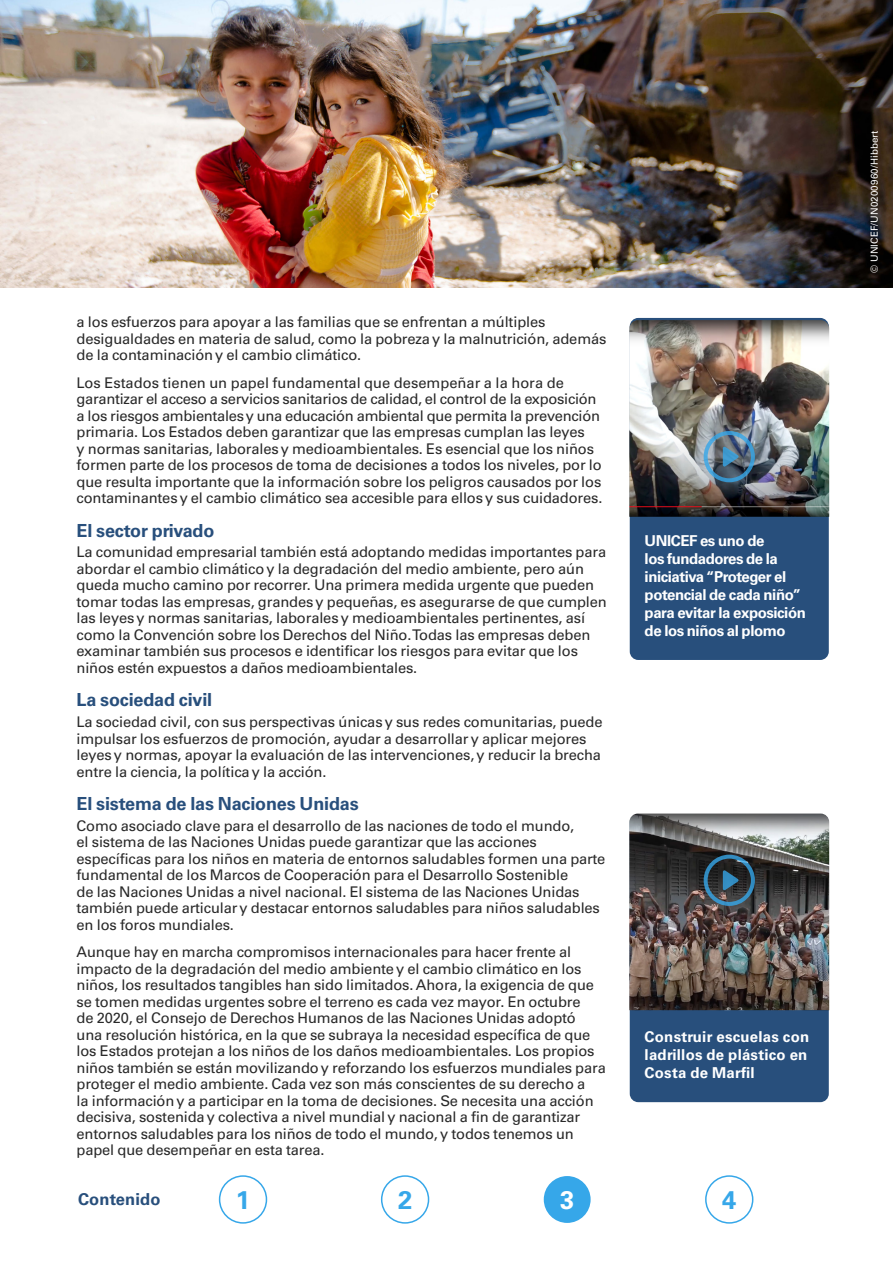
<style>
.page{position:relative;width:893px;height:1263px;background:#fff}
.page>*{position:absolute;margin:0;border:0;box-sizing:border-box;transform-origin:0 0}
.t1{font:700 25.5px "Univers LT Pro 65";color:#36a7e9}
.t2{font:700 25.5px "Univers LT Pro 65";color:#fff}
.t3{font:700 18px "Univers LT Pro 65";letter-spacing:-.01em;color:#284f7c}
.t4{font:700 16.5px "Univers LT Std";letter-spacing:.01em;color:#284f7c}
.t5{font:700 15px/18px "Univers LT Pro 65";letter-spacing:-.03em;color:#fff;text-align:justify}
.t6{font:14.7px/16.5px "Univers LT Pro 55 Roman";letter-spacing:-.01em;color:#292929}
.t7{font:9.75px "Univers LT Pro 55 Roman";letter-spacing:.015em;color:#fff}
</style>
<div class="page">
<div style="left:630px;top:814px;width:199px;height:288px;background:#284f7c;border-radius:9px"></div>
<img style="left:629px;top:813px;width:200px;height:197px">
<svg style="left:704px;top:855px;width:51px;height:51px;background:#324b5a"></svg>
<div style="left:219px;top:1175px;width:48px;height:49px;border:2px solid #36a7e9;border-radius:50%"></div>
<div style="left:381px;top:1175px;width:48px;height:49px;border:2px solid #36a7e9;border-radius:50%"></div>
<div style="left:544px;top:1176px;width:47px;height:47px;background:#36a7e9;border-radius:50%"></div>
<div style="left:705px;top:1175px;width:48px;height:49px;border:2px solid #36a7e9;border-radius:50%"></div>
<img style="left:0;top:0;width:893px;height:288px">
<div style="left:630px;top:318px;width:199px;height:342px;background:#284f7c;border-radius:9px"></div>
<img style="left:629px;top:320px;width:200px;height:197px">
<svg style="left:704px;top:431px;width:51px;height:51px;background:#5b7c95"></svg>
<p class="t6" style="left:77px;top:314px;width:531px">a los esfuerzos para apoyar a las familias que se enfrentan a múltiples desigualdades en materia de salud, como la pobreza y la malnutrición, además de la contaminación y el cambio climático.</p>
<p class="t6" style="left:77px;top:374px;width:527px">Los Estados tienen un papel fundamental que desempeñar a la hora de garantizar el acceso a servicios sanitarios de calidad, el control de la exposición a los riesgos ambientales y una educación ambiental que permita la prevención primaria. Los Estados deben garantizar que las empresas cumplan las leyes<br>y normas sanitarias, laborales y medioambientales. Es esencial que los niños formen parte de los procesos de toma de decisiones a todos los niveles, por lo que resulta importante que la información sobre los peligros causados por los contaminantes y el cambio climático sea accesible para ellos y sus cuidadores.</p>
<p class="t3" style="left:77px;top:520px;width:139px">El sector privado</p>
<p class="t6" style="left:77px;top:544px;width:532px">La comunidad empresarial también está adoptando medidas importantes para abordar el cambio climático y la degradación del medio ambiente, pero aún queda mucho camino por recorrer. Una primera medida urgente que pueden tomar todas las empresas, grandes y pequeñas, es asegurarse de que cumplen las leyes y normas sanitarias, laborales y medioambientales pertinentes, así como la Convención sobre los Derechos del Niño. Todas las empresas deben examinar también sus procesos e identificar los riesgos para evitar que los niños estén expuestos a daños medioambientales.</p>
<p class="t3" style="left:77px;top:689px;width:137px">La sociedad civil</p>
<p class="t6" style="left:77px;top:714px;width:527px">La sociedad civil, con sus perspectivas únicas y sus redes comunitarias, puede impulsar los esfuerzos de promoción, ayudar a desarrollar y aplicar mejores leyes y normas, apoyar la evaluación de las intervenciones, y reducir la brecha entre la ciencia, la política y la acción.</p>
<p class="t3" style="left:77px;top:793px;width:284px">El sistema de las Naciones Unidas</p>
<p class="t6" style="left:77px;top:817px;width:530px">Como asociado clave para el desarrollo de las naciones de todo el mundo,<br>el sistema de las Naciones Unidas puede garantizar que las acciones específicas para los niños en materia de entornos saludables formen una parte fundamental de los Marcos de Cooperación para el Desarrollo Sostenible<br>de las Naciones Unidas a nivel nacional. El sistema de las Naciones Unidas también puede articular y destacar entornos saludables para niños saludables en los foros mundiales.</p>
<p class="t6" style="left:77px;top:943px;width:531px">Aunque hay en marcha compromisos internacionales para hacer frente al impacto de la degradación del medio ambiente y el cambio climático en los niños, los resultados tangibles han sido limitados. Ahora, la exigencia de que se tomen medidas urgentes sobre el terreno es cada vez mayor. En octubre<br>de 2020, el Consejo de Derechos Humanos de las Naciones Unidas adoptó<br>una resolución histórica, en la que se subraya la necesidad específica de que los Estados protejan a los niños de los daños medioambientales. Los propios niños también se están movilizando y reforzando los esfuerzos mundiales para proteger el medio ambiente. Cada vez son más conscientes de su derecho a<br>la información y a participar en la toma de decisiones. Se necesita una acción decisiva, sostenida y colectiva a nivel mundial y nacional a fin de garantizar entornos saludables para los niños de todo el mundo, y todos tenemos un papel que desempeñar en esta tarea.</p>
<p class="t4" style="left:78px;top:1189px;width:84px">Contenido</p>
<p class="t5" style="left:645px;top:532px;width:163px;text-align:left">UNICEF es uno de<br>los fundadores de la iniciativa “Proteger el potencial de cada niño” para evitar la exposición de los niños al plomo</p>
<p class="t5" style="left:645px;top:1028px;width:166px">Construir escuelas con ladrillos de plástico en Costa de Marfil</p>
<h1 class="t1" style="left:236px;top:1184px;width:16px">1</h1>
<h1 class="t1" style="left:398px;top:1184px;width:16px">2</h1>
<h1 class="t2" style="left:560px;top:1184px;width:16px">3</h1>
<h1 class="t1" style="left:722px;top:1184px;width:16px">4</h1>
<p class="t7" style="left:869px;top:273px;width:144px;rotate:-90deg">© UNICEF/UN0200960/Hibbert</p>
</div>
